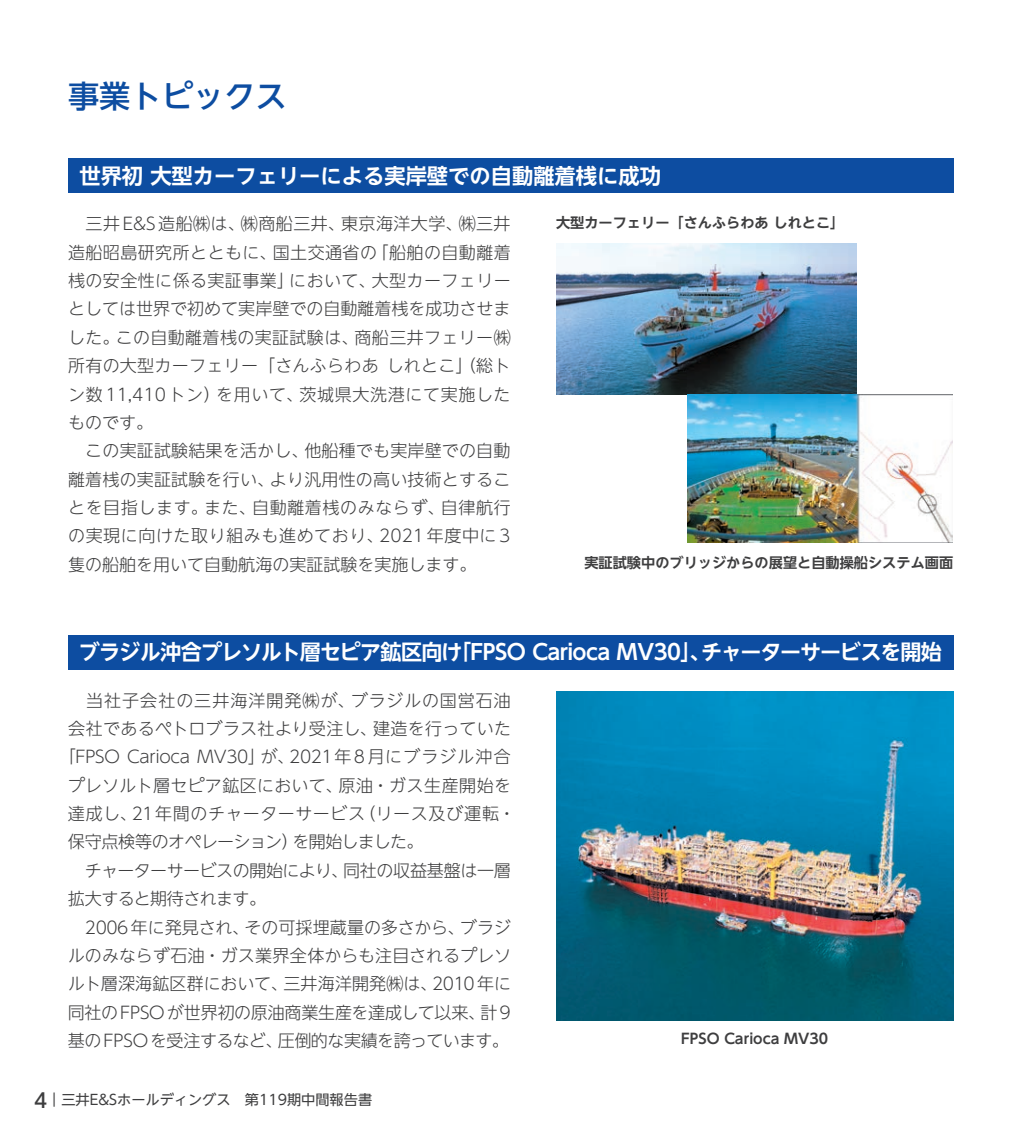
<style>
.page{position:relative;width:1010px;height:1134px;background:#fff}
.page>*{position:absolute;margin:0;border:0;box-sizing:border-box;transform-origin:0 0}
.t1{font:500 31.2px "UD Shin Go NT Pro";color:#0d4da1}
.t2{font:700 21.2px "UD Shin Go NT Pro De";letter-spacing:-.025em;color:#fff}
.t3{font:700 21.2px "UD Shin Go NT Pro De";color:#fff}
.t4{font:300 17px/28.4px "UD Shin Go NT Pro";letter-spacing:.01em;color:#3e3e3f}
.t5{font:300 17px "UD Shin Go NT Pro";letter-spacing:-.03em;color:#3e3e3f}
.t6{font:300 17px "UD Shin Go NT Pro";letter-spacing:-.035em;color:#3e3e3f}
.t7{font:300 17px "UD Shin Go NT Pro";letter-spacing:-.02em;color:#3e3e3f}
.t8{font:300 17px "UD Shin Go NT Pro";letter-spacing:-.015em;color:#3e3e3f}
.t9{font:300 17px "UD Shin Go NT Pro";letter-spacing:.035em;color:#3e3e3f}
.t10{font:300 17px "UD Shin Go NT Pro";letter-spacing:.055em;color:#3e3e3f}
.t11{font:700 14.2px "UD Shin Go NT Pro De";color:#3e3e3f}
.t12{font:14.2px "UD Shin Go NT Pro";color:#3e3e3f}
.s1{font-weight:500;font-size:19.8px}
.s2{font-weight:500}
</style>
<div class="page">
<div style="left:68px;top:159px;width:884px;height:34px;background:#0d4da1"></div>
<div style="left:68px;top:635px;width:884px;height:34px;background:#0d4da1"></div>
<img style="left:556px;top:244px;width:300px;height:150px">
<img style="left:687px;top:394px;width:265px;height:149px">
<img style="left:556px;top:692px;width:396px;height:328px">
<h1 class="t1" style="left:68px;top:71px;width:220px">事業トピックス</h1>
<p class="t3" style="left:79px;top:159px;width:583px">世界初 大型カーフェリーによる実岸壁での自動離着桟に成功</p>
<p class="t4" style="left:68px;top:209px;width:444px">　三井E&amp;S造船㈱は、㈱商船三井、東京海洋大学、㈱三井造船昭島研究所とともに、国土交通省の「船舶の自動離着桟の安全性に係る実証事業」において、大型カーフェリーとしては世界で初めて実岸壁での自動離着桟を成功させました。この自動離着桟の実証試験は、商船三井フェリー㈱所有の大型カーフェリー「さんふらわあ しれとこ」（総トン数11,410トン）を用いて、茨城県大洗港にて実施したものです。<br>　この実証試験結果を活かし、他船種でも実岸壁での自動離着桟の実証試験を行い、より汎用性の高い技術とすることを目指します。また、自動離着桟のみならず、自律航行の実現に向けた取り組みも進めており、2021年度中に3隻の船舶を用いて自動航海の実証試験を実施します。</p>
<p class="t11" style="left:556px;top:211px;width:290px">大型カーフェリー「さんふらわあ しれとこ」</p>
<p class="t11" style="left:584px;top:551px;width:370px">実証試験中のブリッジからの展望と自動操船システム画面</p>
<p class="t2" style="left:79px;top:635px;width:864px">ブラジル沖合プレソルト層セピア鉱区向け「FPSO Carioca MV30」、チャーターサービスを開始</p>
<p class="t10" style="left:68px;top:686px;width:444px">　当社子会社の三井海洋開発㈱が、ブラジルの国営石油</p>
<p class="t4" style="left:68px;top:714px;width:444px">会社であるペトロブラス社より受注し、建造を行っていた</p>
<p class="t7" style="left:59px;top:743px;width:453px">「FPSO Carioca MV30」が、2021年 8 月にブラジル沖合</p>
<p class="t4" style="left:68px;top:770px;width:444px">プレソルト層セピア鉱区において、原油・ガス生産開始を</p>
<p class="t9" style="left:68px;top:800px;width:449px">達成し、21年間のチャーターサービス（リース及び運転・</p>
<p class="t6" style="left:68px;top:828px;width:357px">保守点検等のオペレーション）を開始しました。</p>
<p class="t5" style="left:68px;top:857px;width:444px">　チャーターサービスの開始により、同社の収益基盤は一層</p>
<p class="t6" style="left:68px;top:885px;width:200px">拡大すると期待されます。</p>
<p class="t4" style="left:68px;top:912px;width:444px">　2006年に発見され、その可採埋蔵量の多さから、ブラジ</p>
<p class="t4" style="left:68px;top:941px;width:444px">ルのみならず石油・ガス業界全体からも注目されるプレソ</p>
<p class="t4" style="left:68px;top:969px;width:444px">ルト層深海鉱区群において、三井海洋開発㈱は、2010年に</p>
<p class="t8" style="left:68px;top:998px;width:444px">同社のFPSOが世界初の原油商業生産を達成して以来、計9</p>
<p class="t5" style="left:68px;top:1027px;width:442px">基のFPSOを受注するなど、圧倒的な実績を誇っています。</p>
<p class="t12" style="left:34px;top:1088px;width:339px"><span class="s1">4</span><span class="s2">｜</span>三井E&amp;Sホールディングス　第119期中間報告書</p>
<p class="t11" style="left:681px;top:1027px;width:148px">FPSO Carioca MV30</p>
</div>
